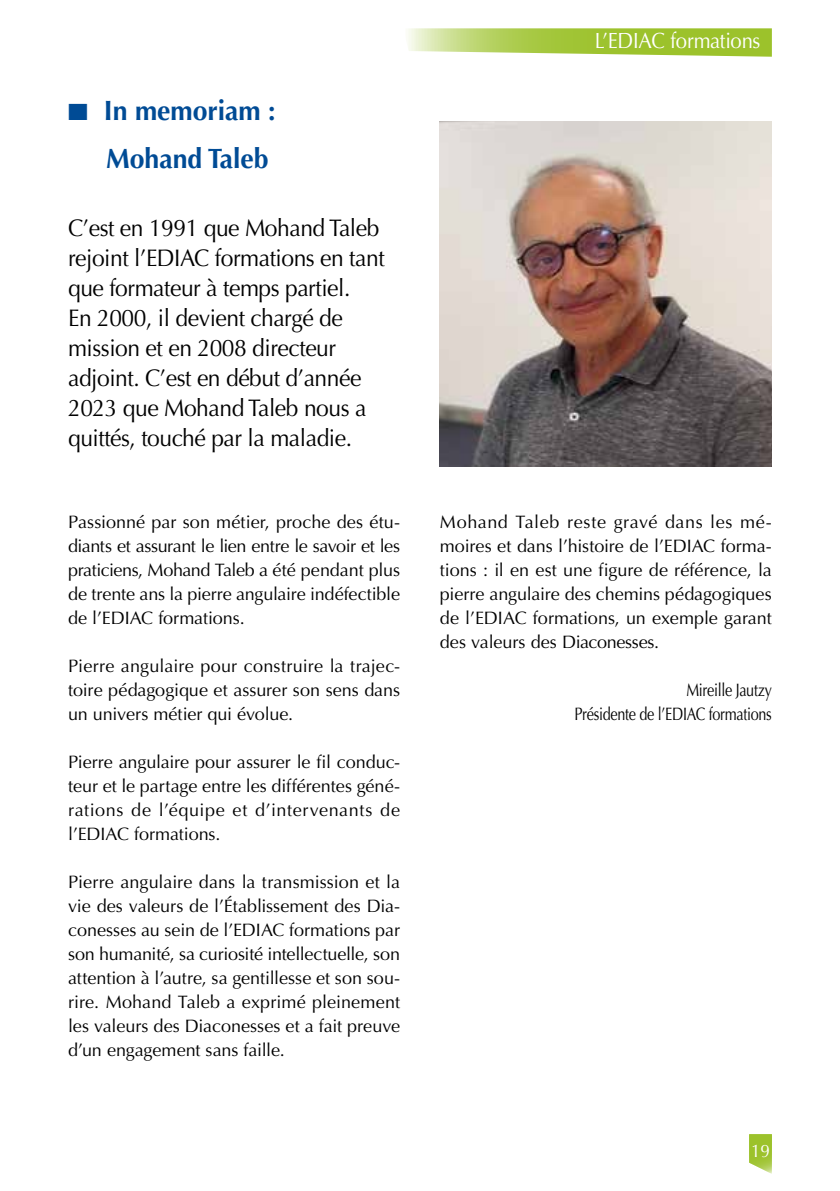
<style>
.page{position:relative;width:840px;height:1191px;background:#fff}
.page>*{position:absolute;margin:0;border:0;box-sizing:border-box;transform-origin:0 0}
.t1{font:700 28px/48px "Optima";color:#004b95;text-align:right;scale:.95 1}
.t2{font:24px/30px "Optima";letter-spacing:-.02em;color:#000;scale:.95 1}
.t3{font:22px "Optima";letter-spacing:-.015em;color:#fff;scale:.92 1}
.t4{font:18px/24px "Optima";letter-spacing:-.005em;color:#000;text-align:justify}
.t5{font:18px/24px "Optima";letter-spacing:-.005em;color:#000;text-align:right;scale:.8 1}
.t6{font:18px "Optima";color:#fff;scale:.95 1}
</style>
<div class="page">
<svg style="left:408px;top:28px;width:363px;height:29px;background:#b4d05f"></svg>
<svg style="left:749px;top:1134px;width:22px;height:40px"></svg>
<img style="left:439px;top:122px;width:332px;height:344px">
<h1 class="t1" style="left:68px;top:87px;width:220px">■ In memoriam :<br>Mohand Taleb</h1>
<p class="t2" style="left:68px;top:213px;width:334px">C’est en 1991 que Mohand Taleb rejoint l’EDIAC formations en tant que formateur à temps partiel.<br>En 2000, il devient chargé de mission et en 2008 directeur adjoint. C’est en début d’année<br>2023 que Mohand Taleb nous a quittés, touché par la maladie.</p>
<p class="t4" style="left:68px;top:510px;width:333px">Passionné par son métier, proche des étu&shy;diants et assurant le lien entre le savoir et les praticiens, Mohand Taleb a été pendant plus de trente ans la pierre angulaire indéfectible de l’EDIAC formations.</p>
<p class="t4" style="left:68px;top:654px;width:333px">Pierre angulaire pour construire la trajec&shy;toire pédagogique et assurer son sens dans un univers métier qui évolue.</p>
<p class="t4" style="left:68px;top:750px;width:333px">Pierre angulaire pour assurer le fil conduc&shy;teur et le partage entre les différentes géné&shy;rations de l’équipe et d’intervenants de l’EDIAC formations.</p>
<p class="t4" style="left:68px;top:870px;width:333px">Pierre angulaire dans la transmission et la vie des valeurs de l’Établissement des Dia&shy;conesses au sein de l’EDIAC formations par son humanité, sa curiosité intellectuelle, son attention à l’autre, sa gentillesse et son sou&shy;rire. Mohand Taleb a exprimé pleinement les valeurs des Diaconesses et a fait preuve d’un engagement sans faille.</p>
<p class="t3" style="left:594px;top:28px;width:181px">L’EDIAC formations</p>
<p class="t4" style="left:439px;top:510px;width:333px">Mohand Taleb reste gravé dans les mé&shy;moires et dans l’histoire de l’EDIAC forma&shy;tions : il en est une figure de référence, la pierre angulaire des chemins pédagogiques de l’EDIAC formations, un exemple garant des valeurs des Diaconesses.</p>
<p class="t5" style="left:574px;top:678px;width:248px">Mireille Jautzy<br>Présidente de l’EDIAC formations</p>
<p class="t6" style="left:750px;top:1140px;width:21px">19</p>
</div>
